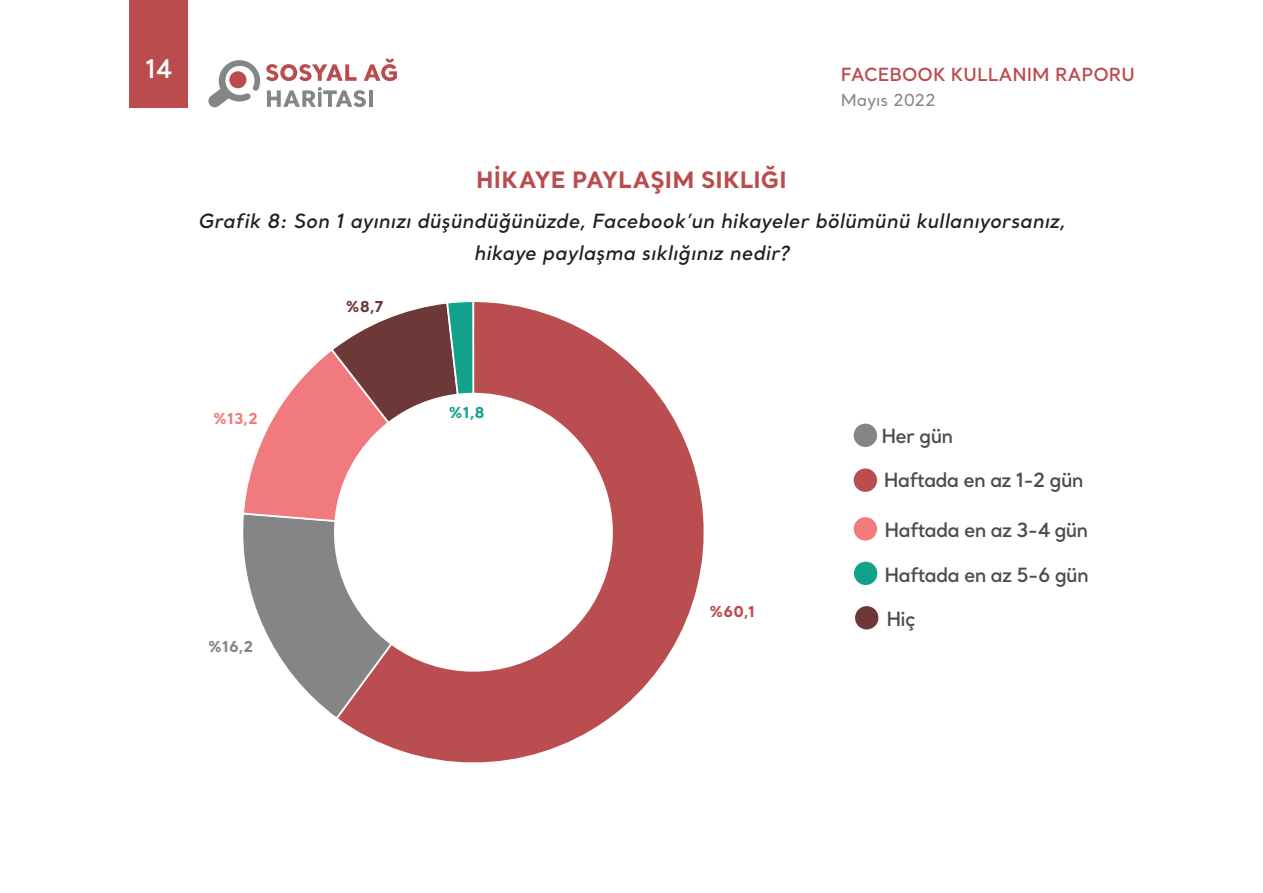
<style>
.page{position:relative;width:1263px;height:893px;background:#fff}
.page>*{position:absolute;margin:0;border:0;box-sizing:border-box;transform-origin:0 0}
.t1{font:600 25.5px "Santral";color:#fff}
.ANA_METIN{font:700 22.5px "Santral";letter-spacing:.01em;color:#ba4c4e}
.ANA_METIN-2{font:italic 600 19.5px "Santral";letter-spacing:.01em;color:#231f20}
.t2{font:600 19.5px "Santral";letter-spacing:-.04em;color:#4b4c4b}
.t3{font:600 18px "Santral";color:#ba4c4e}
.t4{font:500 16.5px "Santral";color:#848587}
.t5{font:700 15px "Santral";color:#ba4c4d}
.t6{font:700 15px "Santral";color:#848587}
.t7{font:700 15px "Santral";color:#f17a7c}
.t8{font:700 15px "Santral";color:#12a28b}
.t9{font:700 15px "Santral";color:#6c383a}
</style>
<div class="page">
<svg style="left:208px;top:60px;width:52px;height:48px"></svg>
<svg style="left:266px;top:64px;width:91px;height:17px"></svg>
<svg style="left:364px;top:59px;width:33px;height:22px"></svg>
<svg style="left:267px;top:87px;width:99px;height:20px"></svg>
<hr style="left:369px;top:90px;width:3px;height:17px;background:#848587">
<div style="left:130px;top:0;width:58px;height:107px;background:#ba4c4e"></div>
<div style="left:854px;top:562px;width:23px;height:23px;background:#12a18a;border-radius:50%"></div>
<div style="left:855px;top:606px;width:23px;height:23px;background:#6e3838;border-radius:50%"></div>
<div style="left:854px;top:517px;width:23px;height:24px;background:#f07a7d;border-radius:50%"></div>
<div style="left:854px;top:468px;width:23px;height:24px;background:#ba4d4f;border-radius:50%"></div>
<div style="left:854px;top:424px;width:23px;height:23px;background:#858587;border-radius:50%"></div>
<svg style="left:342px;top:302px;width:362px;height:461px"></svg>
<svg style="left:243px;top:302px;width:232px;height:419px"></svg>
<h1 class="t1" style="left:145px;top:52px;width:29px">14</h1>
<p class="t3" style="left:841px;top:62px;width:295px">FACEBOOK KULLANIM RAPORU</p>
<p class="t4" style="left:841px;top:90px;width:96px">Mayıs 2022</p>
<p class="ANA_METIN" style="left:476px;top:164px;width:312px">HİKAYE PAYLAŞIM SIKLIĞI</p>
<p class="ANA_METIN-2" style="left:198px;top:208px;width:869px">Grafik 8: Son 1 ayınızı düşündüğünüzde, Facebook’un hikayeler bölümünü kullanıyorsanız,</p>
<p class="ANA_METIN-2" style="left:474px;top:240px;width:317px">hikaye paylaşma sıklığınız nedir?</p>
<p class="t9" style="left:345px;top:296px;width:40px">%8,7</p>
<p class="t7" style="left:213px;top:408px;width:47px">%13,2</p>
<p class="t8" style="left:448px;top:403px;width:38px">%1,8</p>
<p class="t6" style="left:208px;top:636px;width:47px">%16,2</p>
<p class="t5" style="left:709px;top:601px;width:47px">%60,1</p>
<p class="t2" style="left:881px;top:423px;width:73px">Her gün</p>
<p class="t2" style="left:884px;top:467px;width:201px">Haftada en az 1-2 gün</p>
<p class="t2" style="left:884px;top:517px;width:205px">Haftada en az 3-4 gün</p>
<p class="t2" style="left:884px;top:562px;width:206px">Haftada en az 5-6 gün</p>
<p class="t2" style="left:886px;top:606px;width:31px">Hiç</p>
</div>
